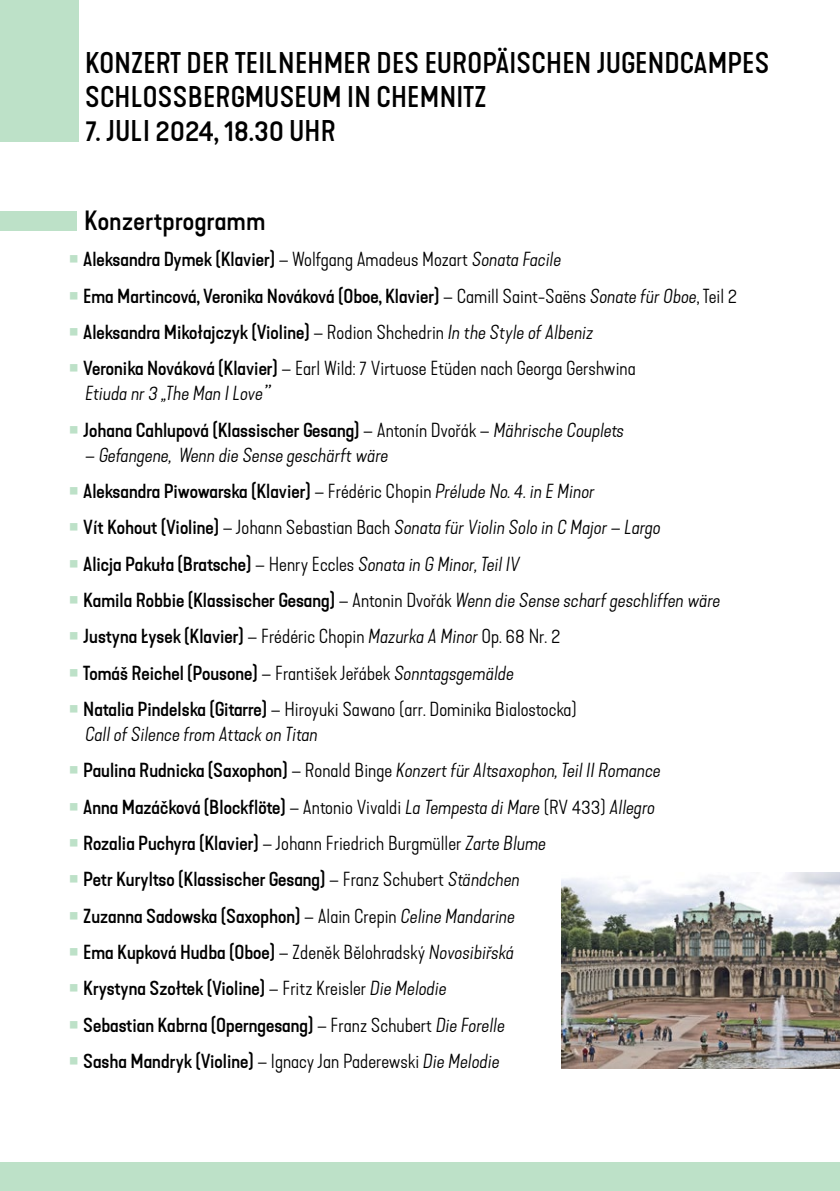
<style>
.page{position:relative;width:840px;height:1191px;background:#fff}
.page>*{position:absolute;margin:0;border:0;box-sizing:border-box;transform-origin:0 0}
.t1{font:28px "Kapra Neue Pro Medium Exp";letter-spacing:.01em;color:#000}
.t2{font:26px "Kapra Neue Pro Medium Exp";letter-spacing:.02em;color:#000}
.t3{font:19px "Kapra Neue Pro Medium Exp";color:#000}
.t4{font:19px "Kapra Neue Pro Light It Exp";color:#000}
.t5{font:19px "Kapra Neue Pro Light Exp";color:#000}
.s1{font-family:"Montserrat";color:#bde1c8}
.s2{font-family:"Kapra Neue Pro Light Exp"}
.s3{font-family:"Kapra Neue Pro Light It Exp"}
.s4{font-family:"Kapra Neue Pro Medium Exp"}
</style>
<div class="page">
<div style="left:0;top:1162px;width:839px;height:29px;background:#bde1c8"></div>
<div style="left:0;top:211px;width:77px;height:19px;background:#bde1c8"></div>
<div style="left:0;top:0;width:78px;height:142px;background:#bde1c8"></div>
<img style="left:561px;top:872px;width:278px;height:196px">
<h1 class="t1" style="left:85px;top:46px;width:29px">Konzer</h1>
<h1 class="t1" style="left:170px;top:46px;width:31px">t der</h1>
<h1 class="t1" style="left:235px;top:46px;width:60px">Teilnehmer</h1>
<h1 class="t1" style="left:376px;top:46px;width:15px">des</h1>
<h1 class="t1" style="left:424px;top:46px;width:28px">Europäischen</h1>
<h1 class="t1" style="left:596px;top:46px;width:25px">Jugendcampes</h1>
<h1 class="t1" style="left:85px;top:80px;width:74px">Sch lossbergmuseum</h1>
<h1 class="t1" style="left:347px;top:80px;width:59px">in Chemni</h1>
<h1 class="t1" style="left:463px;top:80px;width:22px">tz</h1>
<h1 class="t1" style="left:85px;top:113px;width:235px">7. Juli 2024, 18.30 Uhr</h1>
<h2 class="t2" style="left:84px;top:205px;width:183px">Konzertprogramm</h2>
<p class="t3" style="left:68px;top:248px;width:494px"><span class="s1">■</span> Aleksandra Dymek (Klavier) <span class="s2">– Wolfgang Amadeus Mozart</span> <span class="s3">Sonata Facile</span></p>
<p class="t3" style="left:68px;top:284px;width:670px"><span class="s1">■</span> Ema Martincová, Veronika Nováková (Oboe, Klavier) <span class="s2">– Camill Saint-Saëns</span> <span class="s3">Sonate für Oboe</span><span class="s2">, Teil 2</span></p>
<p class="t3" style="left:68px;top:320px;width:526px"><span class="s1">■</span> Aleksandra Mikołajczyk (Violine) <span class="s2">– Rodion Shchedrin</span> <span class="s3">In the Style of Albeniz</span></p>
<p class="t5" style="left:68px;top:357px;width:569px"><span class="s1">■</span> <span class="s4">Veronika Nováková (Klavier)</span> – Earl Wild: 7 Virtuose Etüden nach Georga Gershwina</p>
<p class="t4" style="left:85px;top:382px;width:187px">Etiuda nr 3 „The Man I Love””</p>
<p class="t3" style="left:68px;top:418px;width:557px"><span class="s1">■</span> Johana Cahlupová (Klassischer Gesang) <span class="s2">– Antonín Dvořák –</span> <span class="s3">Mährische Couplets</span></p>
<p class="t4" style="left:85px;top:444px;width:304px">– Gefangene, Wenn die Sense geschärft wäre</p>
<p class="t3" style="left:68px;top:479px;width:527px"><span class="s1">■</span> Aleksandra Piwowarska (Klavier) <span class="s2">– Frédéric Chopin</span> <span class="s3">Prélude No. 4. in E Minor</span></p>
<p class="t4" style="left:68px;top:516px;width:594px"><span class="s1">■</span> <span class="s4">Vít Kohout (Violine)</span> <span class="s2">– Johann Sebastian Bach</span> Sonata für Violin Solo in C Major – Largo</p>
<p class="t3" style="left:68px;top:552px;width:453px"><span class="s1">■</span> Alicja Pakuła (Bratsche) <span class="s2">– Henry Eccles</span> <span class="s3">Sonata in G Minor, Teil IV</span></p>
<p class="t4" style="left:68px;top:589px;width:653px"><span class="s1">■</span> <span class="s4">Kamila Robbie (Klassischer Gesang)</span> <span class="s2">– Antonin Dvořák</span> Wenn die Sense scharf geschliffen wäre</p>
<p class="t5" style="left:68px;top:625px;width:493px"><span class="s1">■</span> <span class="s4">Justyna Łysek (Klavier)</span> – Frédéric Chopin <span class="s3">Mazurka A Minor</span> Op. 68 Nr. 2</p>
<p class="t3" style="left:68px;top:661px;width:447px"><span class="s1">■</span> Tomáš Reichel (Pousone) <span class="s2">– František Jeřábek</span> <span class="s3">Sonntagsgemälde</span></p>
<p class="t5" style="left:68px;top:698px;width:510px"><span class="s1">■</span> <span class="s4">Natalia Pindelska (Gitarre)</span> – Hiroyuki Sawano (arr. Dominika Bialostocka)</p>
<p class="t4" style="left:85px;top:723px;width:234px">Call of Silence from Attack on Titan</p>
<p class="t4" style="left:68px;top:759px;width:593px"><span class="s1">■</span> <span class="s4">Paulina Rudnicka (Saxophon)</span> <span class="s2">– Ronald Binge</span> Konzert für Altsaxophon, Teil II Romance</p>
<p class="t3" style="left:68px;top:795px;width:588px"><span class="s1">■</span> Anna Mazáčková (Blockflöte) <span class="s2">– Antonio Vivaldi</span> <span class="s3">La Tempesta di Mare</span> <span class="s2">(RV 433)</span> <span class="s3">Allegro</span></p>
<p class="t5" style="left:68px;top:832px;width:479px"><span class="s1">■</span> <span class="s4">Rozalia Puchyra (Klavier)</span> – Johann Friedrich Burgmüller <span class="s3">Zarte Blume</span></p>
<p class="t3" style="left:68px;top:868px;width:453px"><span class="s1">■</span> Petr Kuryltso (Klassischer Gesang) <span class="s2">– Franz Schubert</span> <span class="s3">Ständchen</span></p>
<p class="t3" style="left:68px;top:904px;width:448px"><span class="s1">■</span> Zuzanna Sadowska (Saxophon) <span class="s2">– Alain Crepin</span> <span class="s3">Celine Mandarine</span></p>
<p class="t3" style="left:68px;top:940px;width:447px"><span class="s1">■</span> Ema Kupková Hudba (Oboe) <span class="s2">– Zdeněk Bělohradský</span> <span class="s3">Novosibiřská</span></p>
<p class="t3" style="left:68px;top:977px;width:380px"><span class="s1">■</span> Krystyna Szołtek (Violine) <span class="s2">– Fritz Kreisler</span> <span class="s3">Die Melodie</span></p>
<p class="t3" style="left:68px;top:1013px;width:438px"><span class="s1">■</span> Sebastian Kabrna (Operngesang) <span class="s2">– Franz Schubert</span> <span class="s3">Die Forelle</span></p>
<p class="t3" style="left:68px;top:1049px;width:433px"><span class="s1">■</span> Sasha Mandryk (Violine) <span class="s2">– Ignacy Jan Paderewski</span> <span class="s3">Die Melodie</span></p>
</div>
